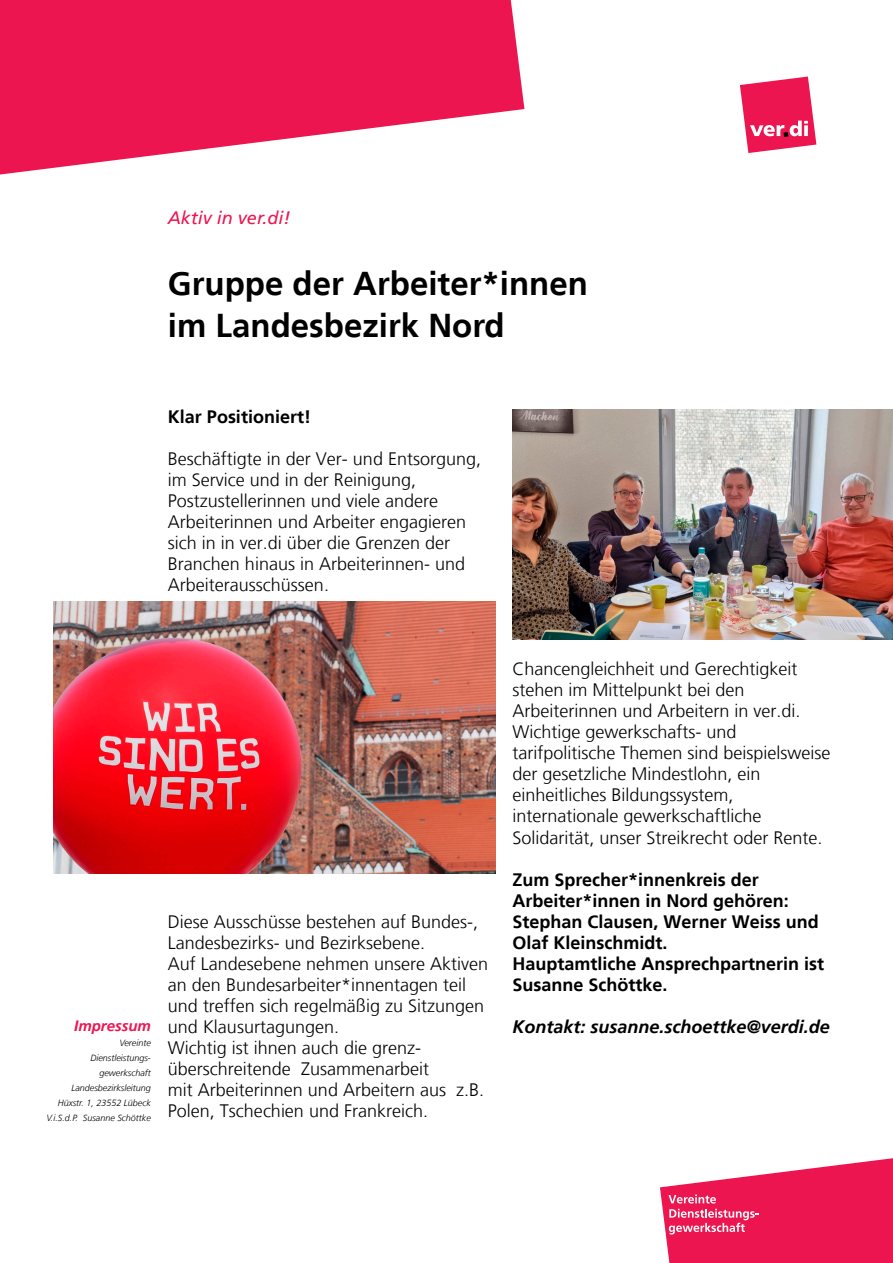
<style>
.page{position:relative;width:893px;height:1263px;background:#fff}
.page>*{position:absolute;margin:0;border:0;box-sizing:border-box;transform-origin:0 0}
.Ueberschrift_22Pt{font:700 33px "Frutiger";color:#000}
.Fliesstext_12Pt{font:300 18px/21px "Frutiger";color:#000}
.Fliesstext_12Pt-2{font:700 18px/21px "Frutiger";color:#000}
.Zwischenueberschrift{font:italic 700 18px "Frutiger";color:#000}
.Dachzeile{font:italic 18px "Frutiger";color:#ed1550}
.Impressum{font:italic 700 15px "Frutiger";color:#ed1550}
.Text_Impressum{font:italic 300 9px "Frutiger";color:#000}
</style>
<div class="page">
<img style="left:53px;top:602px;width:442px;height:272px">
<img style="left:512px;top:410px;width:381px;height:229px">
<svg style="left:660px;top:1158px;width:233px;height:105px"></svg>
<svg style="left:0;top:0;width:524px;height:175px;fill:#ed1550"></svg>
<svg style="left:740px;top:77px;width:76px;height:76px"></svg>
<p class="Dachzeile" style="left:168px;top:207px;width:124px">Aktiv in ver.di!</p>
<p class="Ueberschrift_22Pt" style="left:168px;top:264px;width:421px">Gruppe der Arbeiter*innen</p>
<p class="Ueberschrift_22Pt" style="left:168px;top:306px;width:338px">im Landesbezirk Nord</p>
<p class="Fliesstext_12Pt-2" style="left:168px;top:407px;width:145px">Klar Positioniert!</p>
<p class="Fliesstext_12Pt" style="left:168px;top:449px;width:315px">Beschäftigte in der Ver- und Entsorgung, im Service und in der Reinigung, Postzustellerinnen und viele andere Arbeiterinnen und Arbeiter engagieren sich in in ver.di über die Grenzen der Branchen hinaus in Arbeiterinnen- und Arbeiterausschüssen.</p>
<p class="Impressum" style="left:74px;top:1017px;width:78px">Impressum</p>
<p class="Text_Impressum" style="left:119px;top:1037px;width:33px">Vereinte</p>
<p class="Text_Impressum" style="left:90px;top:1052px;width:62px">Dienstleistungs-</p>
<p class="Text_Impressum" style="left:99px;top:1067px;width:53px">gewerkschaft</p>
<p class="Text_Impressum" style="left:71px;top:1082px;width:81px">Landesbezirksleitung</p>
<p class="Text_Impressum" style="left:58px;top:1097px;width:95px">Hüxstr. 1, 23552 Lübeck</p>
<p class="Text_Impressum" style="left:46px;top:1112px;width:106px">V.i.S.d.P. Susanne Schöttke</p>
<p class="Fliesstext_12Pt" style="left:168px;top:911px;width:312px">Diese Ausschüsse bestehen auf Bundes-,<br>Landesbezirks- und Bezirksebene.</p>
<p class="Fliesstext_12Pt" style="left:168px;top:953px;width:322px">Auf Landesebene nehmen unsere Aktiven an den Bundesarbeiter*innentagen teil und treffen sich regelmäßig zu Sitzungen und Klausurtagungen.</p>
<p class="Fliesstext_12Pt" style="left:168px;top:1037px;width:263px">Wichtig ist ihnen auch die grenz&shy;überschreitende Zusammenarbeit</p>
<p class="Fliesstext_12Pt" style="left:168px;top:1079px;width:318px">mit Arbeiterinnen und Arbeitern aus z.B.<br>Polen, Tschechien und Frankreich.</p>
<p class="Fliesstext_12Pt" style="left:512px;top:659px;width:290px">Chancengleichheit und Gerechtigkeit stehen im Mittelpunkt bei den<br>Arbeiterinnen und Arbeitern in ver.di.</p>
<p class="Fliesstext_12Pt" style="left:512px;top:722px;width:320px">Wichtige gewerkschafts- und tarifpolitische Themen sind beispielsweise der gesetzliche Mindestlohn, ein einheitliches Bildungssystem, internationale gewerkschaftliche Solidarität, unser Streikrecht oder Rente.</p>
<p class="Fliesstext_12Pt-2" style="left:512px;top:869px;width:278px">Zum Sprecher*innenkreis der<br>Arbeiter*innen in Nord gehören:</p>
<p class="Fliesstext_12Pt-2" style="left:512px;top:911px;width:308px">Stephan Clausen, Werner Weiss und<br>Olaf Kleinschmidt.</p>
<p class="Fliesstext_12Pt-2" style="left:512px;top:953px;width:313px">Hauptamtliche Ansprechpartnerin ist<br>Susanne Schöttke.</p>
<p class="Zwischenueberschrift" style="left:512px;top:1016px;width:319px">Kontakt: susanne.schoettke@verdi.de</p>
</div>
